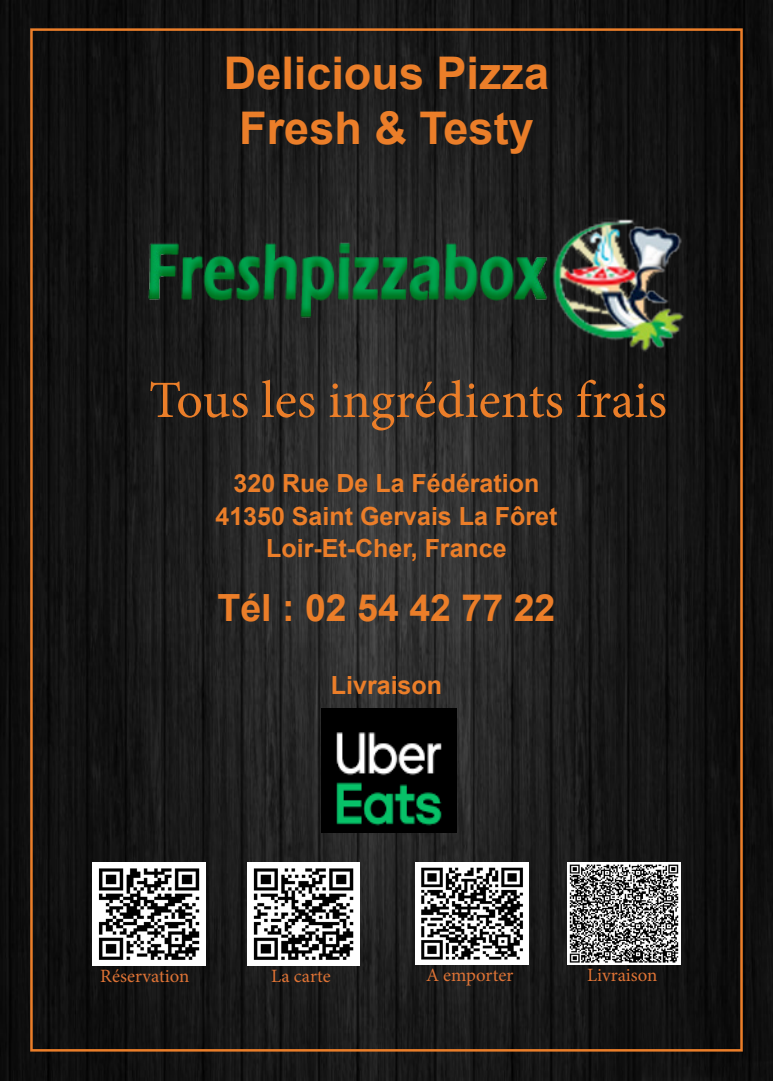
<style>
.page{position:relative;width:773px;height:1081px;background:#fff}
.page>*{position:absolute;margin:0;border:0;box-sizing:border-box;transform-origin:0 0}
.t1{font:52.5px "Minion Pro";color:#eb7e29}
.t2{font:700 45px "Arial";color:#eb7e29}
.t3{font:700 37.5px "Arial";color:#eb7e29}
.t4{font:700 25px "Arial";color:#eb7e29}
.t5{font:18.75px "Minion Pro";color:#df7335}
</style>
<div class="page">
<img style="left:0;top:0;width:772px;height:1081px">
<img style="left:93px;top:863px;width:112px;height:102px">
<img style="left:247px;top:863px;width:113px;height:102px">
<img style="left:567px;top:862px;width:113px;height:103px">
<img style="left:415px;top:862px;width:113px;height:103px">
<img style="left:144px;top:216px;width:543px;height:139px">
<img style="left:322px;top:709px;width:135px;height:123px">
<p class="t2" style="left:224px;top:43px;width:327px">Delicious Pizza</p>
<p class="t2" style="left:239px;top:98px;width:296px">Fresh &amp; Testy</p>
<p class="t1" style="left:149px;top:365px;width:519px">Tous les ingrédients frais</p>
<p class="t4" style="left:233px;top:467px;width:307px">320 Rue De La Fédération</p>
<p class="t4" style="left:215px;top:499px;width:343px">41350 Saint Gervais La Fôret</p>
<p class="t4" style="left:266px;top:532px;width:242px">Loir-Et-Cher, France</p>
<p class="t3" style="left:217px;top:583px;width:339px">Tél : 02 54 42 77 22</p>
<p class="t4" style="left:331px;top:669px;width:113px">Livraison</p>
<p class="t5" style="left:100px;top:963px;width:91px">Réservation</p>
<p class="t5" style="left:271px;top:963px;width:61px">La carte</p>
<p class="t5" style="left:426px;top:963px;width:89px">A emporter</p>
<p class="t5" style="left:587px;top:963px;width:72px">Livraison</p>
</div>
